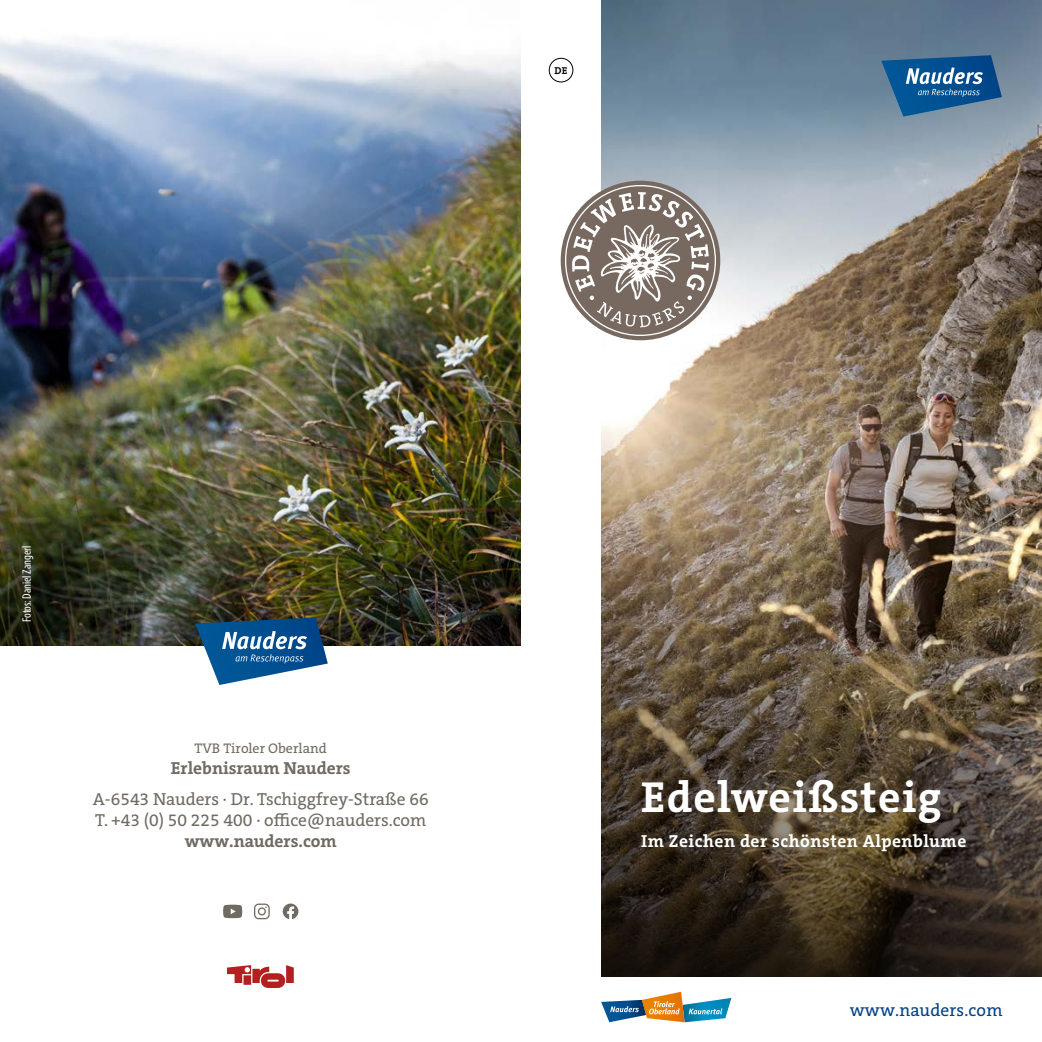
<style>
.page{position:relative;width:1042px;height:1042px;background:#fff}
.page>*{position:absolute;margin:0;border:0;box-sizing:border-box;transform-origin:0 0}
.t1{font:700 43.75px "The Serif C5";letter-spacing:.03em;color:#fff}
.t2{font:17.5px/21px "The Serif C5";color:#706a62}
.t3{font:700 17.5px "The Serif C5";color:#706a62}
.t4{font:700 17.5px "The Serif C5";letter-spacing:.03em;color:#fff}
.t5{font:17.5px "The Serif C5";letter-spacing:.01em;color:#034185}
.t6{font:14px "The Serif C5";color:#706a62}
.t7{font:condensed 12.25px "Myriad Pro";letter-spacing:-.01em;color:#fff}
.t8{font:700 9.97px "The Serif C5";color:#000}
</style>
<div class="page">
<img style="left:0;top:40px;width:521px;height:605px">
<svg style="left:601px;top:992px;width:130px;height:30px"></svg>
<img style="left:601px;top:0;width:441px;height:586px">
<svg style="left:881px;top:55px;width:121px;height:62px;background:#38709e"></svg>
<svg style="left:601px;top:586px;width:441px;height:391px;background:#4e4132"></svg>
<div style="left:549px;top:58px;width:24px;height:24px;border:1px solid #000;border-radius:50%"></div>
<svg style="left:195px;top:617px;width:133px;height:68px"></svg>
<svg style="left:223px;top:904px;width:19px;height:14px"></svg>
<svg style="left:254px;top:903px;width:16px;height:16px"></svg>
<svg style="left:283px;top:903px;width:15px;height:16px"></svg>
<svg style="left:561px;top:181px;width:159px;height:159px;background:#897d74"></svg>
<svg style="left:572px;top:192px;width:137px;height:135px"></svg>
<svg style="left:227px;top:965px;width:67px;height:23px"></svg>
<p class="t8" style="left:554px;top:64px;width:14px">DE</p>
<p class="t7" style="left:19px;top:622px;width:78px;rotate:-90deg">Fotos: Daniel Zangerl</p>
<p class="t6" style="left:195px;top:739px;width:134px">TVB Tiroler Oberland</p>
<p class="t3" style="left:171px;top:757px;width:181px">Erlebnisraum Nauders</p>
<p class="t2" style="left:93px;top:789px;width:337px">A-6543 Nauders · Dr. Tschiggfrey-Straße 66<br>T. +43 (0) 50 225 400 · office@nauders.com</p>
<p class="t3" style="left:185px;top:830px;width:154px">www.nauders.com</p>
<h1 class="t1" style="left:641px;top:769px;width:302px">Edelweißsteig</h1>
<p class="t4" style="left:641px;top:829px;width:327px">Im Zeichen der schönsten Alpenblume</p>
<p class="t5" style="left:850px;top:999px;width:154px">www.nauders.com</p>
</div>
